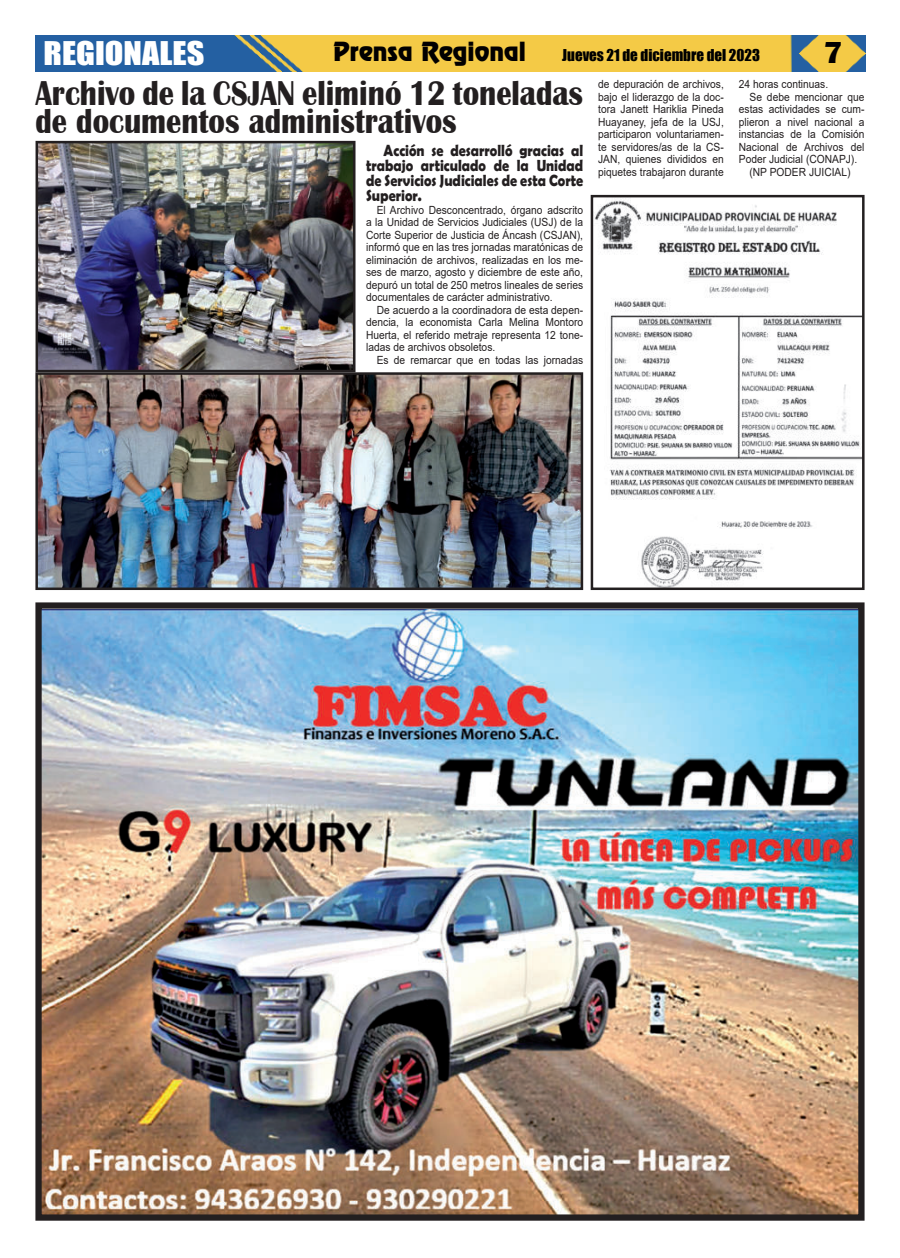
<style>
.page{position:relative;width:900px;height:1258px;background:#fff}
.page>*{position:absolute;margin:0;border:0;box-sizing:border-box;transform-origin:0 0}
.t1{font:700 35.5px/28.8px "Britannic";color:#231f20;scale:.86 1}
.t2{font:700 31.25px "Britannic";color:#020000}
.t3{font:30px "Impact";color:#fff;scale:1.14 1}
.t4{font:23.75px "Renfrew Normal";color:#020000}
.t5{font:700 16.25px/15px "Berlin Sans FB Demi";color:#231f20;text-align:justify;scale:.87 1}
.t6{font:15px "Impact";color:#000}
.t7{font:11.25px/12.5px "Arial";color:#231f20;text-align:justify;scale:.91 1}
</style>
<div class="page">
<img style="left:35px;top:36px;width:831px;height:35px">
<img style="left:42px;top:609px;width:816px;height:605px">
<div style="left:35px;top:602px;width:830px;height:619px;border:6px solid #231f20"></div>
<img style="left:39px;top:376px;width:540px;height:210px">
<div style="left:35px;top:372px;width:548px;height:218px;border:3px solid #231f20"></div>
<img style="left:595px;top:199px;width:266px;height:387px">
<div style="left:591px;top:195px;width:274px;height:395px;border:3px solid #231f20"></div>
<img style="left:40px;top:145px;width:312px;height:223px">
<div style="left:36px;top:141px;width:320px;height:231px;border:3px solid #231f20"></div>
<h3 class="t3" style="left:44px;top:39px;width:143px">REGIONALES</h3>
<h3 class="t4" style="left:333px;top:42px;width:194px">Prensa Regional</h3>
<h3 class="t6" style="left:562px;top:48px;width:199px">Jueves 21 de diciembre del 2023</h3>
<h2 class="t2" style="left:824px;top:42px;width:21px">7</h2>
<h1 class="t1" style="left:36px;top:81px;width:638px">Archivo de la CSJAN eliminó 12 toneladas de documentos administrativos</h1>
<h3 class="t5" style="left:366px;top:144px;width:251px;text-indent:18px">Acción se desarrolló gracias al trabajo articulado de la Unidad de Servicios Judiciales de esta Corte Superior.</h3>
<p class="t7" style="left:366px;top:205px;width:240px;text-indent:11px">El Archivo Desconcentrado, órgano adscrito a la Unidad de Servicios Judiciales (USJ) de la Corte Superior de Justicia de Áncash (CSJAN), informó que en las tres jornadas maratónicas de eliminación de archivos, realizadas en los me&shy;ses de marzo, agosto y diciembre de este año, depuró un total de 250 metros lineales de series documentales de carácter administrativo.</p>
<p class="t7" style="left:366px;top:305px;width:240px;text-indent:11px">De acuerdo a la coordinadora de esta depen&shy;dencia, la economista Carla Melina Montoro Huerta, el referido metraje representa 12 tone&shy;ladas de archivos obsoletos.</p>
<p class="t7" style="left:377px;top:355px;width:228px">Es de remarcar que en todas las jornadas</p>
<p class="t7" style="left:598px;top:79px;width:140px">de depuración de archivos, bajo el liderazgo de la doc&shy;tora Janett Hariklia Pineda Huayaney, jefa de la USJ, participaron voluntariamen&shy;te servidores/as de la CS-JAN, quienes divididos en piquetes trabajaron durante</p>
<p class="t7" style="left:739px;top:79px;width:100px">24 horas continuas.</p>
<p class="t7" style="left:750px;top:92px;width:128px">Se debe mencionar que</p>
<p class="t7" style="left:739px;top:104px;width:140px">estas actividades se cum-</p>
<p class="t7" style="left:739px;top:117px;width:140px">plieron a nivel nacional a</p>
<p class="t7" style="left:739px;top:129px;width:140px">instancias de la Comisión</p>
<p class="t7" style="left:739px;top:142px;width:140px">Nacional de Archivos del</p>
<p class="t7" style="left:739px;top:154px;width:132px">Poder Judicial (CONAPJ).</p>
<p class="t7" style="left:750px;top:167px;width:113px">(NP PODER JUICIAL)</p>
</div>
